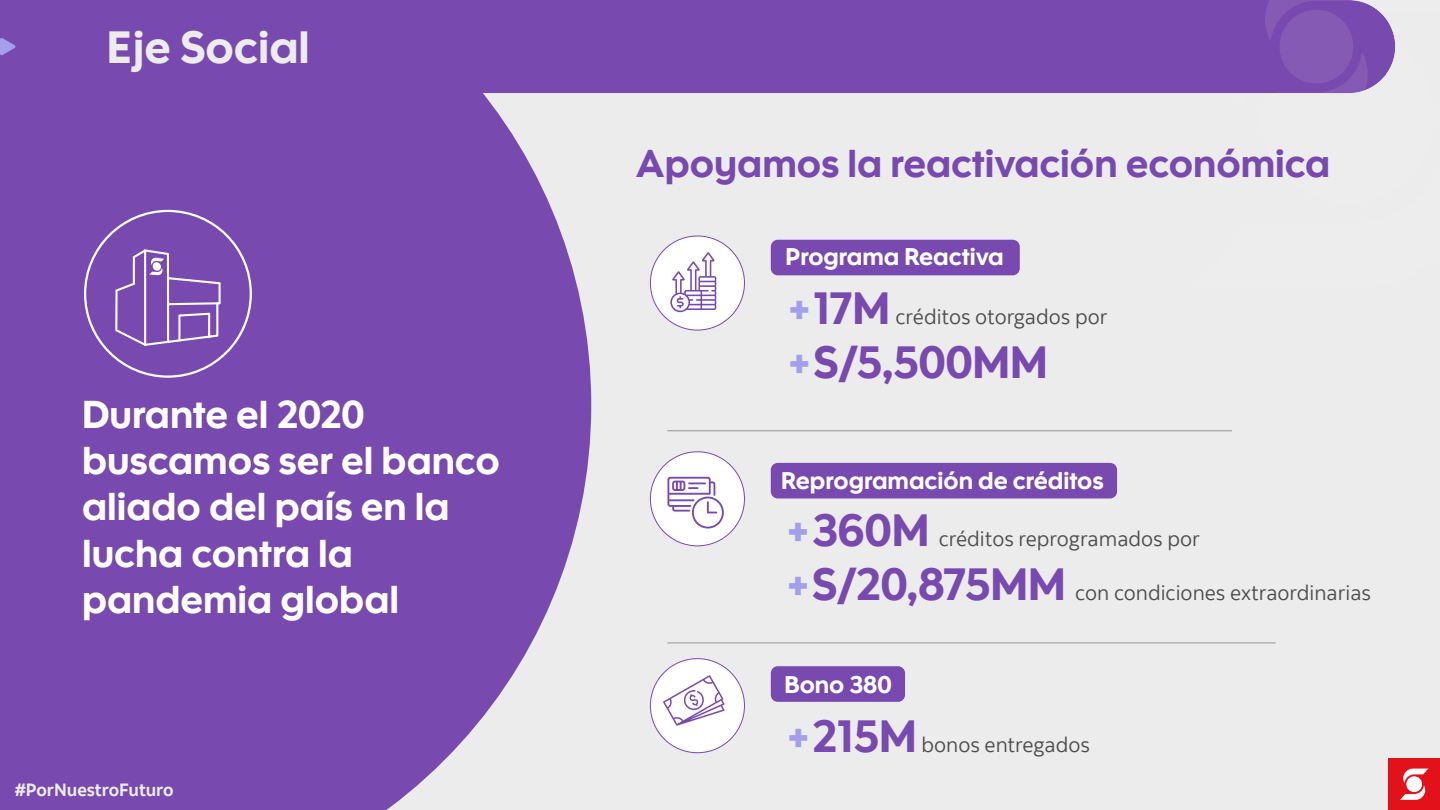
<style>
.page{position:relative;width:1440px;height:810px;background:#ececec}
.page>*{position:absolute;margin:0;border:0;box-sizing:border-box;transform-origin:0 0}
.t1{font:45px "Scotia Headline";color:#7849ae}
.t2{font:45px "Scotia Headline";color:#ececec}
.t3{font:38.62px/46.3px "Scotia Headline";color:#fff}
.t4{font:38.62px "Scotia Headline";color:#7849ae}
.t5{font:24px "Scotia Headline";color:#fff}
.t6{font:21px "Scotia";color:#4d4d4d}
.t7{font:700 17.7px "Scotia";color:#ececec}
.s1{font-family:"Scotia Headline";font-size:45px;color:#a49fea}
.s2{font-family:"Scotia Headline";font-size:45px;color:#7849ae}
.s3{color:#a49fea}
</style>
<div class="page">
<svg style="left:0;top:93px;width:591px;height:717px;background:#8257b3"></svg>
<div style="left:0;top:0;width:1228px;height:93px;background:#7849ae"></div>
<svg style="left:1228px;top:0;width:168px;height:93px;background:#8359b4"></svg>
<div style="left:1280px;top:10px;width:73px;height:73px;background:#855ab5;border-radius:50%"></div>
<svg style="left:0;top:38px;width:16px;height:18px"></svg>
<div style="left:1388px;top:758px;width:52px;height:52px;background:#e2111a"></div>
<svg style="left:1400px;top:769px;width:28px;height:31px"></svg>
<div style="left:1406px;top:776px;width:16px;height:16px;background:#fff;border-radius:50%"></div>
<div style="left:650px;top:236px;width:94px;height:94px;background:#fff;border-radius:50%"></div>
<svg style="left:670px;top:252px;width:46px;height:60px"></svg>
<div style="left:650px;top:452px;width:94px;height:94px;background:#fff;border-radius:50%"></div>
<svg style="left:667px;top:477px;width:57px;height:52px"></svg>
<div style="left:650px;top:659px;width:94px;height:94px;background:#fff;border-radius:50%"></div>
<svg style="left:663px;top:675px;width:62px;height:51px"></svg>
<hr style="left:667px;top:431px;width:565px;height:1px;background:#959594">
<hr style="left:667px;top:643px;width:609px;height:1px;background:#959594">
<div style="left:771px;top:463px;width:346px;height:36px;background:#7849ae;border-radius:7px"></div>
<div style="left:771px;top:666px;width:134px;height:36px;background:#7849ae;border-radius:7px"></div>
<div style="left:771px;top:240px;width:249px;height:35px;background:#7849ae;border-radius:7px"></div>
<svg style="left:115px;top:249px;width:106px;height:97px;background:#8a62b9"></svg>
<h1 class="t2" style="left:107px;top:20px;width:205px">Eje Social</h1>
<h2 class="t3" style="left:82px;top:392px;width:419px">Durante el 2020 buscamos ser el banco aliado del país en la lucha contra la pandemia global</h2>
<p class="t7" style="left:15px;top:778px;width:160px">#PorNuestroFuturo</p>
<h2 class="t4" style="left:636px;top:140px;width:696px">Apoyamos la reactivación económica</h2>
<p class="t5" style="left:786px;top:242px;width:220px">Programa Reactiva</p>
<p class="t6" style="left:786px;top:303px;width:323px"><span class="s1">+</span><span class="s2">17M</span> créditos otorgados por</p>
<h1 class="t1" style="left:786px;top:335px;width:264px"><span class="s3">+</span>S/5,500MM</h1>
<p class="t5" style="left:781px;top:466px;width:324px">Reprogramación de créditos</p>
<p class="t6" style="left:784px;top:526px;width:417px"><span class="s1">+</span><span class="s2">360M</span> créditos reprogramados por</p>
<p class="t6" style="left:784px;top:580px;width:588px"><span class="s1">+</span><span class="s2">S/20,875MM</span> con condiciones extraordinarias</p>
<p class="t5" style="left:784px;top:670px;width:109px">Bono 380</p>
<p class="t6" style="left:784px;top:731px;width:307px"><span class="s1">+</span><span class="s2">215M</span> bonos entregados</p>
</div>
